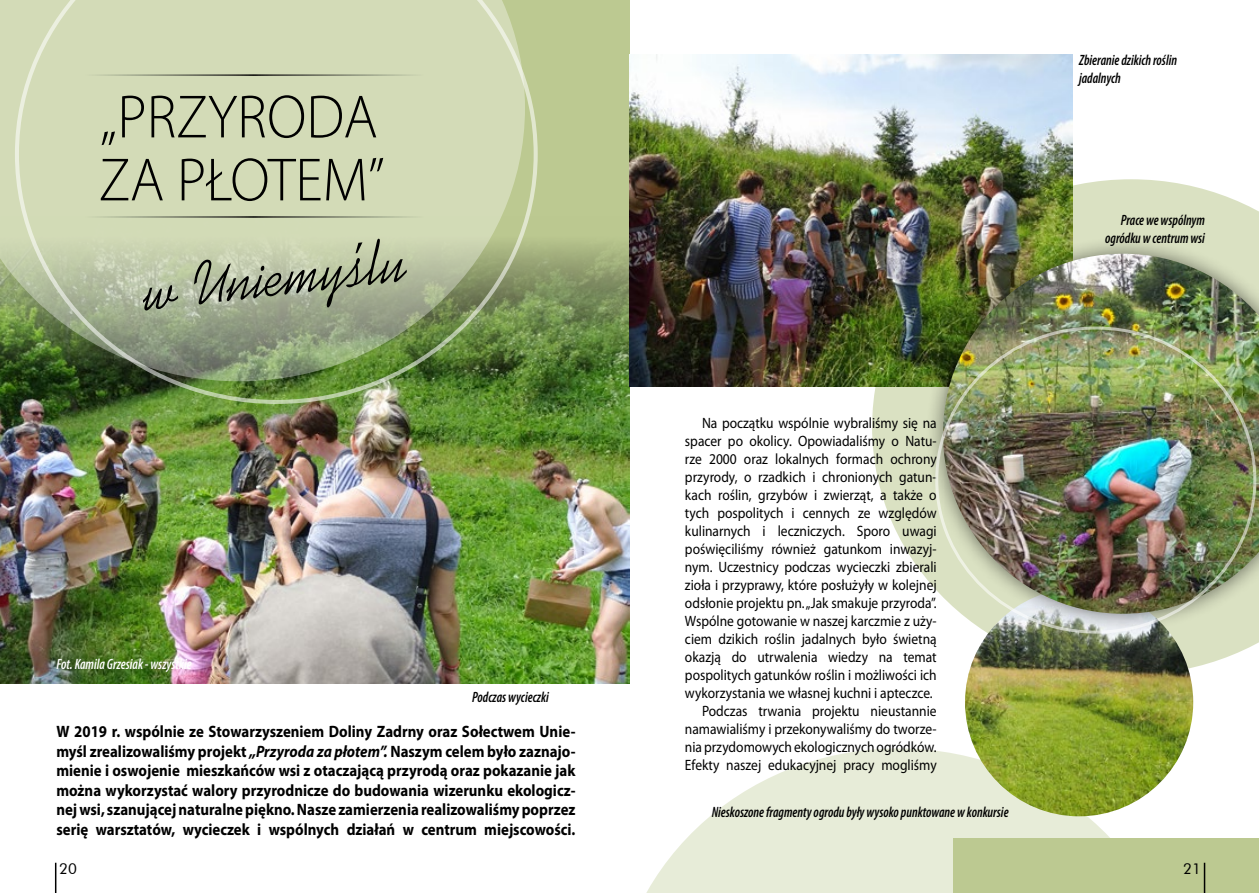
<style>
.page{position:relative;width:1259px;height:893px;background:#fff}
.page>*{position:absolute;margin:0;border:0;box-sizing:border-box;transform-origin:0 0}
.t1{font:300 61.5px/63px "Myriad Pro";color:#000;scale:.95 1}
.t2{font:61.5px "Kaufmann BT";color:#000;scale:.95 1}
.t3{font:700 16.5px/19.5px "Myriad Pro";color:#000;text-align:justify;scale:.9 1}
.t4{font:15px/18px "Myriad Pro";color:#000;text-align:right;scale:.9 1}
.t5{font:italic 600 condensed 15px/18px "Myriad Pro";color:#000;scale:.9 1}
.t6{font:italic 600 condensed 15px "Myriad Pro";color:#fff;scale:.9 1}
.t7{font:15px "Futura BT";color:#000}
.s1{font-style:italic}
</style>
<div class="page">
<div style="left:0;top:0;width:629px;height:663px;background:#bcc991"></div>
<div style="left:953px;top:839px;width:306px;height:54px;background:#bcc991"></div>
<img style="left:0;top:243px;width:629px;height:441px">
<svg style="left:0;top:0;width:15px;height:381px;background:#b2c095"></svg>
<svg style="left:15px;top:0;width:523px;height:404px;background:#b4c19a"></svg>
<svg style="left:872px;top:179px;width:387px;height:495px;fill:#dae1c2"></svg>
<svg style="left:646px;top:748px;width:538px;height:145px;fill:#e7ecd8"></svg>
<img style="left:629px;top:54px;width:443px;height:332px">
<svg style="left:355px;top:242px;width:7px;height:11px"></svg>
<hr style="left:81px;top:74px;width:342px;height:2px;background:#fff">
<hr style="left:81px;top:216px;width:342px;height:2px;background:#fff">
<img style="left:965px;top:588px;width:228px;height:228px;border-radius:114px">
<div style="left:924px;top:235px;width:335px;height:397px;background:#000;opacity:.5"></div>
<img style="left:943px;top:254px;width:316px;height:360px">
<hr style="left:1203px;top:863px;width:2px;height:30px;background:#000">
<hr style="left:55px;top:863px;width:1px;height:30px;background:#000">
<h1 class="t1" style="left:99px;top:85px;width:302px">„PRZYRODA<br>ZA PŁOTEM”</h1>
<h1 class="t2" style="left:141px;top:256px;width:280px;rotate:-7deg">w Uniemyslu</h1>
<p class="t6" style="left:56px;top:655px;width:152px">Fot. Kamila Grzesiak - wszystkie</p>
<p class="t5" style="left:472px;top:688px;width:87px">Podczas wycieczki</p>
<p class="t3" style="left:56px;top:721px;width:578px">W 2019 r. wspólnie ze Stowarzyszeniem Doliny Zadrny oraz Sołectwem Unie&shy;myśl zrealizowaliśmy projekt <span class="s1">„Przyroda za płotem”.</span> Naszym celem było zaznajo&shy;mienie i oswojenie mieszkańców wsi z otaczającą przyrodą oraz pokazanie jak można wykorzystać walory przyrodnicze do budowania wizerunku ekologicz&shy;nej wsi, szanującej naturalne piękno. Nasze zamierzenia realizowaliśmy poprzez serię warsztatów, wycieczek i wspólnych działań w centrum miejscowości.</p>
<p class="t4" style="left:685px;top:414px;width:281px">Na początku wspólnie wybraliśmy się na spacer po okolicy. Opowiadaliśmy o Natu&shy;rze 2000 oraz lokalnych formach ochrony przyrody, o rzadkich i chronionych gatun&shy;kach roślin, grzybów i zwierząt, a także o tych pospolitych i cennych ze względów kulinarnych i leczniczych. Sporo uwagi poświęciliśmy również gatunkom inwazyj&shy;nym. Uczestnicy podczas wycieczki zbierali zioła i przyprawy, które posłużyły w kolejnej odsłonie projektu pn. „Jak smakuje przyroda”.<br>Wspólne gotowanie w naszej karczmie z uży&shy;ciem dzikich roślin jadalnych było świetną okazją do utrwalenia wiedzy na temat pospolitych gatunków roślin i możliwości ich wykorzystania we własnej kuchni i apteczce.<br>Podczas trwania projektu nieustannie namawialiśmy i przekonywaliśmy do tworze&shy;nia przydomowych ekologicznych ogródków.<br>Efekty naszej edukacyjnej pracy mogliśmy</p>
<p class="t5" style="left:711px;top:803px;width:331px">Nieskoszone fragmenty ogrodu były wysoko punktowane w konkursie</p>
<p class="t5" style="left:1079px;top:51px;width:110px">Zbieranie dzikich roślin jadalnych</p>
<p class="t5" style="left:1105px;top:210px;width:112px;text-align:right">Prace we wspólnym ogródku w centrum wsi</p>
<p class="t7" style="left:59px;top:860px;width:19px">20</p>
<p class="t7" style="left:1183px;top:860px;width:19px">21</p>
</div>
